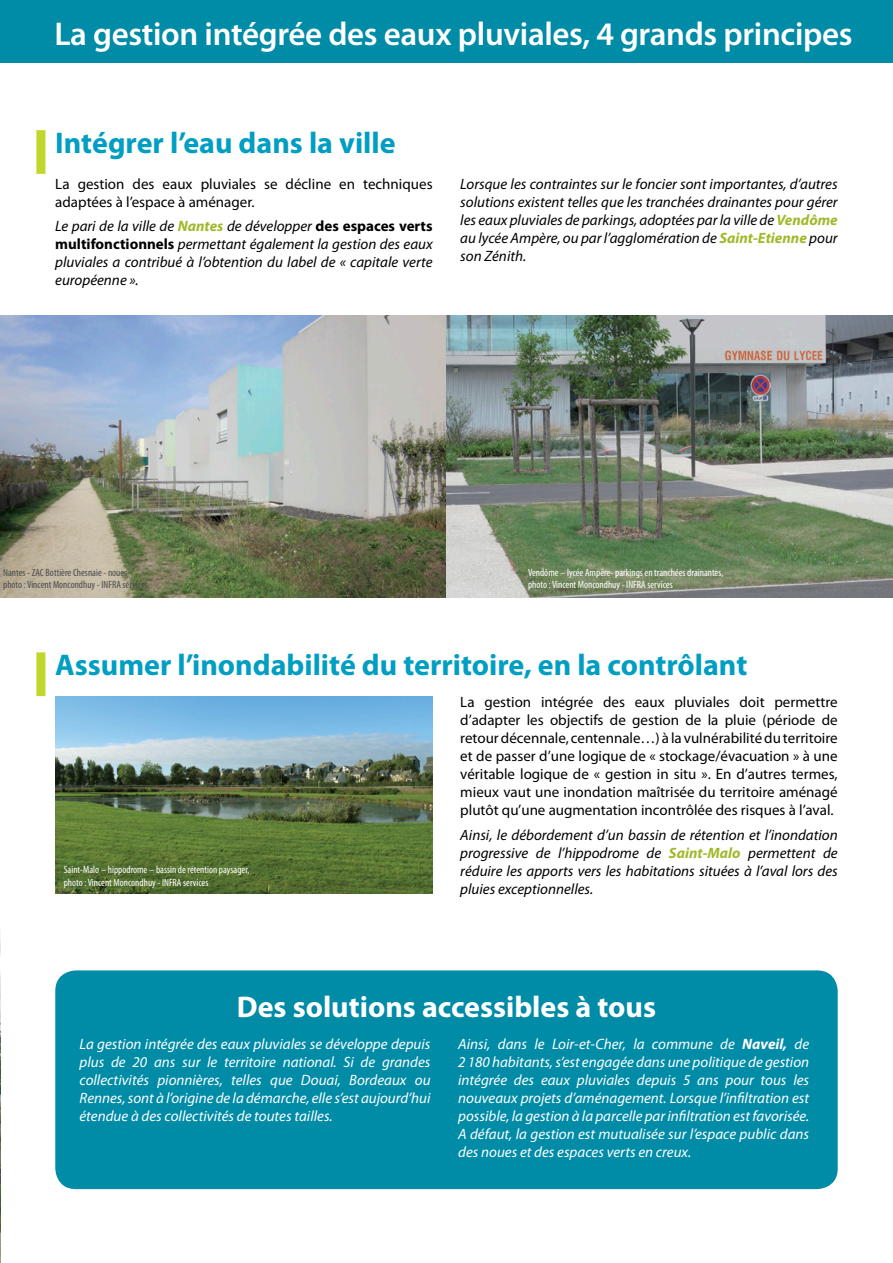
<style>
.page{position:relative;width:893px;height:1263px;background:#fff}
.page>*{position:absolute;margin:0;border:0;box-sizing:border-box;transform-origin:0 0}
.t1{font:600 33px "Myriad Pro";letter-spacing:-.01em;color:#fff}
.TITRE_2{font:700 30px "Myriad Pro";color:#009ec2}
.TITRE_2-2{font:700 30px "Myriad Pro";color:#fff}
.normal_ital{font:italic 15px/18px "Myriad Pro";color:#000;text-align:justify}
.normal_ital-2{font:italic 15px/18px "Myriad Pro";color:#fff;text-align:justify}
.t2{font:15px/18px "Myriad Pro";color:#000}
.t3{font:condensed 10.5px "Myriad Pro";color:#fff}
.t4{font:condensed 10.5px "Myriad Pro";color:#4d4d4e}
.s1{font-weight:700;color:#a0b929}
.s2{font-weight:700;font-style:normal}
.s3{font-weight:700}
</style>
<div class="page">
<div style="left:0;top:0;width:893px;height:62px;background:#008ba7"></div>
<img style="left:0;top:936px;width:1px;height:327px">
<img style="left:0;top:316px;width:893px;height:281px">
<div style="left:36px;top:130px;width:9px;height:44px;background:#c1d72e"></div>
<div style="left:36px;top:652px;width:9px;height:44px;background:#c1d72e"></div>
<img style="left:55px;top:696px;width:378px;height:198px">
<div style="left:55px;top:970px;width:783px;height:219px;background:#008ba7;border-radius:21px"></div>
<p class="t1" style="left:54px;top:12px;width:800px">La gestion intégrée des eaux pluviales, 4 grands principes</p>
<p class="TITRE_2" style="left:55px;top:123px;width:342px">Intégrer l’eau dans la ville</p>
<p class="t2" style="left:55px;top:175px;width:379px">La gestion des eaux pluviales se décline en techniques adaptées à l’espace à aménager.</p>
<p class="normal_ital" style="left:55px;top:217px;width:379px">Le pari de la ville de <span class="s1">Nantes</span> de développer <span class="s2">des espaces verts multifonctionnels</span> permettant également la gestion des eaux pluviales a contribué à l’obtention du label de « capitale verte européenne ».</p>
<p class="normal_ital" style="left:460px;top:175px;width:379px">Lorsque les contraintes sur le foncier sont importantes, d’autres solutions existent telles que les tranchées drainantes pour gérer les eaux pluviales de parkings, adoptées par la ville de <span class="s1">Vendôme </span>au lycée Ampère, ou par l’agglomération de <span class="s1">Saint-Etienne</span> pour son Zénith.</p>
<p class="t4" style="left:3px;top:566px;width:128px">Nantes - ZAC Bottière Chesnaie - noues,</p>
<p class="t4" style="left:3px;top:578px;width:148px">photo : Vincent Moncondhuy - INFRA services,</p>
<p class="t3" style="left:528px;top:566px;width:197px">Vendôme – lycée Ampère- parkings en tranchées drainantes,</p>
<p class="t3" style="left:528px;top:578px;width:146px">photo : Vincent Moncondhuy - INFRA services</p>
<p class="TITRE_2" style="left:55px;top:645px;width:694px">Assumer l’inondabilité du territoire, en la contrôlant</p>
<p class="t2" style="left:460px;top:693px;width:379px;text-align:justify">La gestion intégrée des eaux pluviales doit permettre d’adapter les objectifs de gestion de la pluie (période de retour décennale, centennale…) à la vulnérabilité du territoire et de passer d’une logique de « stockage/évacuation » à une véritable logique de « gestion in situ ». En d’autres termes, mieux vaut une inondation maîtrisée du territoire aménagé plutôt qu’une augmentation incontrôlée des risques à l’aval.</p>
<p class="normal_ital" style="left:460px;top:825px;width:379px">Ainsi, le débordement d’un bassin de rétention et l’inondation progressive de l’hippodrome de <span class="s1">Saint-Malo</span> permettent de réduire les apports vers les habitations situées à l’aval lors des pluies exceptionnelles.</p>
<p class="t3" style="left:64px;top:863px;width:187px">Saint-Malo – hippodrome – bassin de rétention paysager,</p>
<p class="t3" style="left:64px;top:876px;width:146px">photo : Vincent Moncondhuy - INFRA services</p>
<p class="TITRE_2-2" style="left:237px;top:987px;width:421px">Des solutions accessibles à tous</p>
<p class="normal_ital-2" style="left:80px;top:1035px;width:353px">La gestion intégrée des eaux pluviales se développe depuis plus de 20 ans sur le territoire national. Si de grandes collectivités pionnières, telles que Douai, Bordeaux ou Rennes, sont à l’origine de la démarche, elle s’est aujourd’hui étendue à des collectivités de toutes tailles.</p>
<p class="normal_ital-2" style="left:458px;top:1035px;width:353px">Ainsi, dans le Loir-et-Cher, la commune de <span class="s3">Naveil,</span> de 2 180 habitants, s’est engagée dans une politique de gestion intégrée des eaux pluviales depuis 5 ans pour tous les nouveaux projets d’aménagement. Lorsque l’infiltration est possible, la gestion à la parcelle par infiltration est favorisée.<br>A défaut, la gestion est mutualisée sur l’espace public dans des noues et des espaces verts en creux.</p>
</div>
